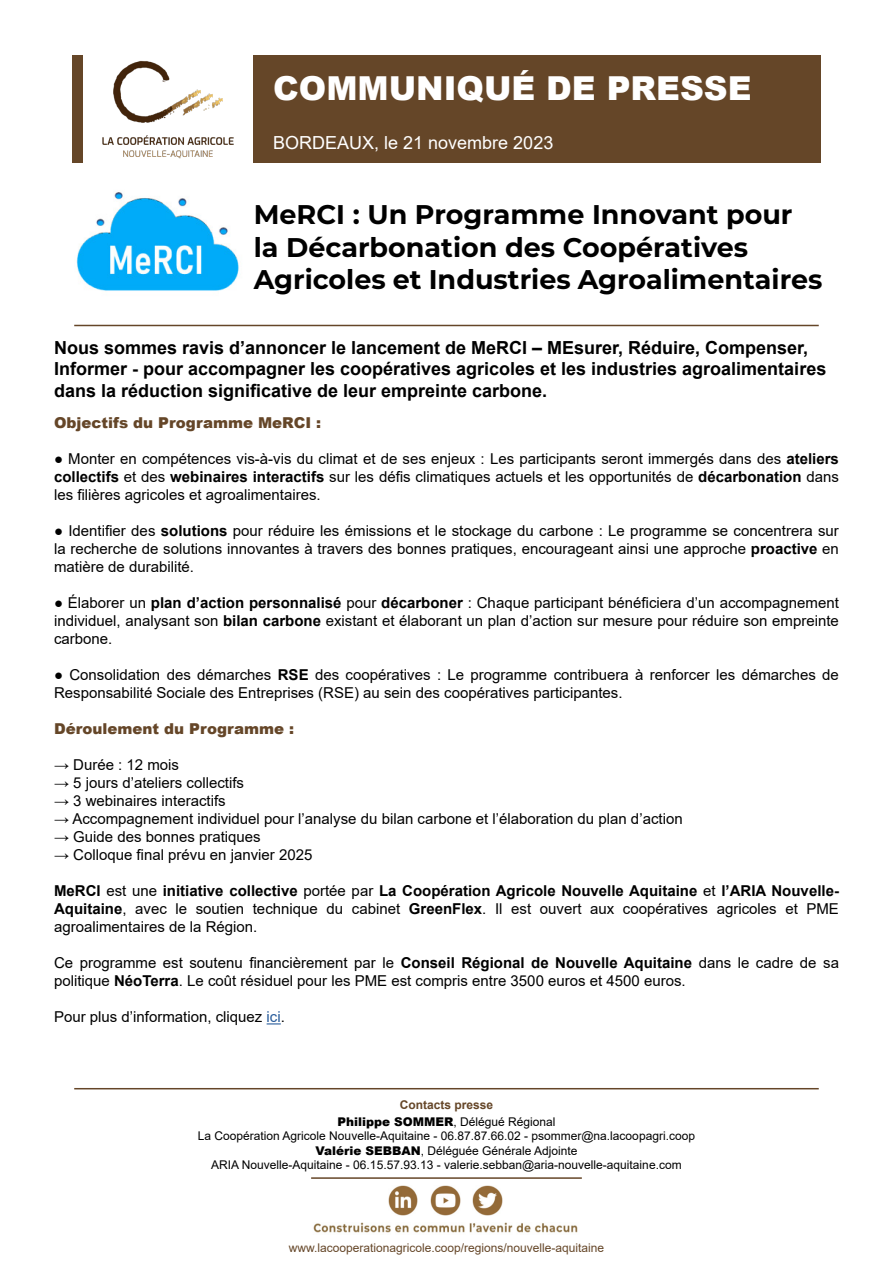
<style>
.page{position:relative;width:893px;height:1263px;background:#fff}
.page>*{position:absolute;margin:0;border:0;box-sizing:border-box;transform-origin:0 0}
.t1{font:900 33px "Arial";color:#fff}
.t2{font:700 27px/32.4px "Montserrat";color:#000}
.t3{font:700 18px/21.6px "Arial";color:#000}
.t4{font:18px "Arial";color:#fff}
.t5{font:15px/18px "Arial";color:#000;text-align:justify}
.t6{font:900 15px "Arial";color:#654628}
.t7{font:12px/14.4px "Arial";color:#000;text-align:center}
.t8{font:12px "Arial";color:#654628}
.s1{font-weight:700}
.s2{color:#275b9b}
.s3{font-weight:700;color:#654628}
.s4{font-weight:900}
</style>
<div class="page">
<div style="left:253px;top:55px;width:568px;height:108px;background:#654628"></div>
<img style="left:102px;top:60px;width:132px;height:99px">
<div style="left:72px;top:55px;width:11px;height:108px;background:#654628"></div>
<svg style="left:267px;top:1023px;width:14px;height:1px"></svg>
<hr style="left:74px;top:325px;width:745px;height:1px;background:#654628">
<img style="left:473px;top:1186px;width:29px;height:29px">
<img style="left:388px;top:1186px;width:30px;height:29px">
<img style="left:430px;top:1186px;width:30px;height:29px">
<img style="left:313px;top:1223px;width:265px;height:10px">
<img style="left:76px;top:192px;width:163px;height:99px">
<hr style="left:74px;top:1088px;width:745px;height:1px;background:#654628">
<hr style="left:311px;top:1177px;width:271px;height:2px;background:#654628">
<h1 class="t1" style="left:273px;top:64px;width:480px">COMMUNIQUÉ DE PRESSE</h1>
<p class="t4" style="left:273px;top:130px;width:282px">BORDEAUX, le 21 novembre 2023</p>
<h2 class="t2" style="left:254px;top:197px;width:570px">MeRCI : Un Programme Innovant pour la Décarbonation des Coopératives<br>Agricoles et Industries Agroalimentaires</h2>
<p class="t3" style="left:54px;top:337px;width:774px">Nous sommes ravis d’annoncer le lancement de MeRCI – MEsurer, Réduire, Compenser,<br>Informer - pour accompagner les coopératives agricoles et les industries agroalimentaires dans la réduction significative de leur empreinte carbone.</p>
<p class="t6" style="left:54px;top:412px;width:269px">Objectifs du Programme MeRCI :</p>
<p class="t5" style="left:54px;top:450px;width:786px"><span class="s1">●</span> Monter en compétences vis-à-vis du climat et de ses enjeux : Les participants seront immergés dans des <span class="s1">ateliers collectifs</span> et des <span class="s1">webinaires interactifs</span> sur les défis climatiques actuels et les opportunités de <span class="s1">décarbonation</span> dans les filières agricoles et agroalimentaires.</p>
<p class="t5" style="left:54px;top:522px;width:786px"><span class="s1">●</span> Identifier des <span class="s1">solutions</span> pour réduire les émissions et le stockage du carbone : Le programme se concentrera sur la recherche de solutions innovantes à travers des bonnes pratiques, encourageant ainsi une approche <span class="s1">proactive</span> en matière de durabilité.</p>
<p class="t5" style="left:54px;top:594px;width:786px"><span class="s1">●</span> Élaborer un <span class="s1">plan d’action personnalisé</span> pour <span class="s1">décarboner</span> : Chaque participant bénéficiera d’un accompagnement individuel, analysant son <span class="s1">bilan carbone</span> existant et élaborant un plan d’action sur mesure pour réduire son empreinte carbone.</p>
<p class="t5" style="left:54px;top:666px;width:786px"><span class="s1">●</span> Consolidation des démarches <span class="s1">RSE</span> des coopératives : Le programme contribuera à renforcer les démarches de<br>Responsabilité Sociale des Entreprises (RSE) au sein des coopératives participantes.</p>
<p class="t6" style="left:54px;top:718px;width:242px">Déroulement du Programme :</p>
<p class="t5" style="left:54px;top:756px;width:127px">→ Durée : 12 mois</p>
<p class="t5" style="left:54px;top:774px;width:192px">→ 5 jours d’ateliers collectifs</p>
<p class="t5" style="left:54px;top:792px;width:173px">→ 3 webinaires interactifs</p>
<p class="t5" style="left:54px;top:810px;width:630px">→ Accompagnement individuel pour l’analyse du bilan carbone et l’élaboration du plan d’action</p>
<p class="t5" style="left:54px;top:828px;width:208px">→ Guide des bonnes pratiques</p>
<p class="t5" style="left:54px;top:846px;width:260px">→ Colloque final prévu en janvier 2025</p>
<p class="t5" style="left:54px;top:882px;width:786px"><span class="s1">MeRCI</span> est une <span class="s1">initiative collective</span> portée par <span class="s1">La Coopération Agricole Nouvelle Aquitaine</span> et <span class="s1">l’ARIA Nouvelle-Aquitaine</span>, avec le soutien technique du cabinet <span class="s1">GreenFlex</span>. Il est ouvert aux coopératives agricoles et PME agroalimentaires de la Région.</p>
<p class="t5" style="left:54px;top:954px;width:786px">Ce programme est soutenu financièrement par le <span class="s1">Conseil Régional de Nouvelle Aquitaine</span> dans le cadre de sa politique <span class="s1">NéoTerra</span>. Le coût résiduel pour les PME est compris entre 3500 euros et 4500 euros.</p>
<p class="t5" style="left:54px;top:1008px;width:232px">Pour plus d’information, cliquez <span class="s2">ici</span>.</p>
<p class="t7" style="left:337px;top:1096px;width:220px;line-height:17.1px"><span class="s3">Contacts presse<br></span><span class="s4">Philippe SOMMER</span>, Délégué Régional</p>
<p class="t7" style="left:198px;top:1129px;width:499px">La Coopération Agricole Nouvelle-Aquitaine - 06.87.87.66.02 - psommer@na.lacoopagri.coop<br><span class="s4">Valérie SEBBAN</span>, Déléguée Générale Adjointe<br>ARIA Nouvelle-Aquitaine - 06.15.57.93.13 - valerie.sebban@aria-nouvelle-aquitaine.com</p>
<p class="t8" style="left:289px;top:1239px;width:317px">www.lacooperationagricole.coop/regions/nouvelle-aquitaine</p>
</div>
